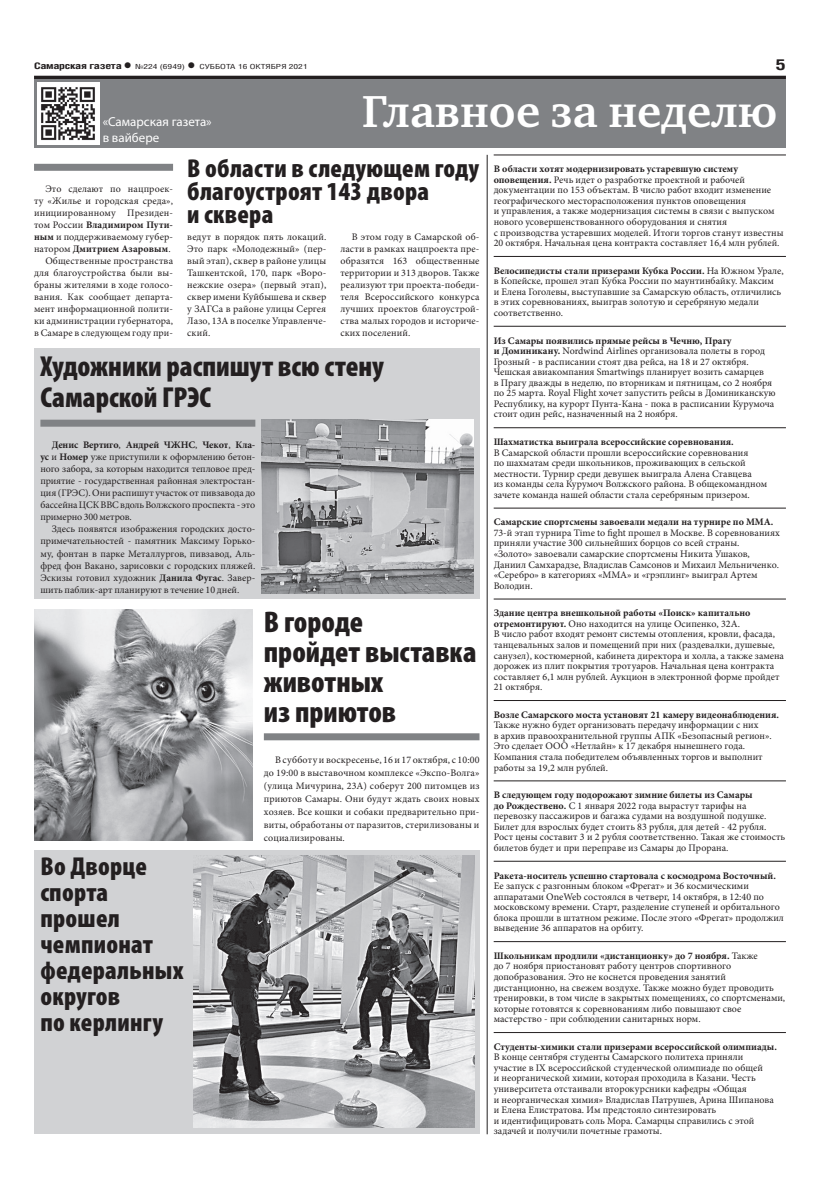
<style>
.page{position:relative;width:820px;height:1191px;background:#fff}
.page>*{position:absolute;margin:0;border:0;box-sizing:border-box;transform-origin:0 0}
.ЗАГОЛОВОК{font:700 46px "Charter C";color:#fff}
.допблок_подзаголовок{font:900 condensed 30px/30px "Myriad Pro";color:#231f20}
.допблок_подзаголовок-2{font:900 condensed 29px/31px "Myriad Pro";color:#231f20}
.допблок_подзаголовок-3{font:900 condensed 26px/26px "Myriad Pro";letter-spacing:.01em;color:#231f20}
.t1{font:700 15px "Helios Cond";color:#231f20;scale:1.4 1}
.КОЛОНТИТУЛ{font:13px/15.6px "Myriad Pro";color:#fff}
._5-СБ_2_колонки{font:10px/10.6px "Minion Pro";color:#231f20}
.ОСНОВНОЙ{font:10px/12px "Minion Pro";letter-spacing:.01em;color:#231f20;text-align:justify}
.t2{font:700 9px "Helios Cond";letter-spacing:-.02em;color:#231f20;scale:1.4 1}
.t3{font:7px "Helios Cond";color:#231f20;scale:1.4 1}
.s1{font-size:16px}
.s2{font-weight:700;font-size:16px}
.s3{font-weight:700}
</style>
<div class="page">
<svg style="left:34px;top:76px;width:751px;height:4px;background:#3a3739"></svg>
<div style="left:34px;top:80px;width:751px;height:68px;background:#808285"></div>
<div style="left:37px;top:83px;width:63px;height:62px;background:#fff"></div>
<div style="left:34px;top:164px;width:139px;height:7px;background:#808285"></div>
<div style="left:34px;top:850px;width:445px;height:284px;background:#d1d2d4"></div>
<img style="left:41px;top:87px;width:54px;height:53px">
<hr style="left:486px;top:155px;width:1px;height:979px;background:#231f20">
<div style="left:264px;top:733px;width:215px;height:7px;background:#808285"></div>
<img style="left:34px;top:609px;width:218px;height:231px">
<img style="left:194px;top:855px;width:280px;height:273px">
<hr style="left:493px;top:155px;width:292px;height:1px;background:#231f20">
<hr style="left:493px;top:256px;width:292px;height:1px;background:#231f20">
<hr style="left:493px;top:326px;width:292px;height:1px;background:#231f20">
<hr style="left:493px;top:427px;width:292px;height:1px;background:#231f20">
<hr style="left:493px;top:508px;width:292px;height:1px;background:#231f20">
<hr style="left:493px;top:599px;width:292px;height:1px;background:#231f20">
<hr style="left:493px;top:700px;width:292px;height:1px;background:#231f20">
<hr style="left:493px;top:780px;width:292px;height:1px;background:#231f20">
<hr style="left:493px;top:861px;width:292px;height:1px;background:#231f20">
<hr style="left:493px;top:941px;width:292px;height:1px;background:#231f20">
<hr style="left:493px;top:1032px;width:292px;height:1px;background:#231f20">
<div style="left:34px;top:348px;width:445px;height:250px;background:#d1d2d4"></div>
<div style="left:40px;top:420px;width:215px;height:7px;background:#808285"></div>
<img style="left:261px;top:419px;width:212px;height:174px">
<p class="t2" style="left:34px;top:61px;width:71px">Самарская газета<span class="s1">•</span></p>
<p class="t3" style="left:135px;top:63px;width:125px">№224 (6949) <span class="s2">•</span> СУББОТА 16 ОКТЯБРЯ 2021</p>
<p class="t1" style="left:775px;top:55px;width:9px">5</p>
<p class="КОЛОНТИТУЛ" style="left:103px;top:114px;width:110px">«Самарская газета» в вайбере</p>
<p class="ЗАГОЛОВОК" style="left:362px;top:86px;width:416px">Главное за неделю</p>
<p class="ОСНОВНОЙ" style="left:34px;top:183px;width:140px;text-indent:11px">Это сделают по нацпроек&shy;ту «Жилье и городская среда», инициированному Президен&shy;том России <span class="s3">Владимиром Пути&shy;ным</span> и поддерживаемому губер&shy;натором <span class="s3">Дмитрием Азаровым</span>.</p>
<p class="ОСНОВНОЙ" style="left:34px;top:255px;width:140px;text-indent:11px">Общественные пространства для благоустройства были вы&shy;браны жителями в ходе голосо&shy;вания. Как сообщает департа&shy;мент информационной полити&shy;ки администрации губернатора, в Самаре в следующем году при-</p>
<p class="допблок_подзаголовок-3" style="left:187px;top:157px;width:293px;line-height:23px">В области в следующем году благоустроят 143 двора<br>и сквера</p>
<p class="ОСНОВНОЙ" style="left:187px;top:231px;width:140px">ведут в порядок пять локаций.<br>Это парк «Молодежный» (пер&shy;вый этап), сквер в районе улицы Ташкентской, 170, парк «Воро&shy;нежские озера» (первый этап), сквер имени Куйбышева и сквер у ЗАГСа в районе улицы Сергея Лазо, 13А в поселке Управленче&shy;ский.</p>
<p class="ОСНОВНОЙ" style="left:340px;top:231px;width:140px;text-indent:11px">В этом году в Самарской об&shy;ласти в рамках нацпроекта пре&shy;образятся 163 общественные территории и 313 дворов. Также реализуют три проекта-победи&shy;теля Всероссийского конкурса лучших проектов благоустрой&shy;ства малых городов и историче&shy;ских поселений.</p>
<p class="допблок_подзаголовок-2" style="left:40px;top:351px;width:345px">Художники распишут всю стену<br>Самарской ГРЭС</p>
<p class="ОСНОВНОЙ" style="left:40px;top:439px;width:216px;text-indent:11px"><span class="s3">Денис Вертиго</span>, <span class="s3">Андрей ЧЖНС</span>, <span class="s3">Чекот</span>, <span class="s3">Кла&shy;ус</span> и <span class="s3">Номер</span> уже приступили к оформлению бетон&shy;ного забора, за которым находится тепловое пред&shy;приятие - государственная районная электростан&shy;ция (ГРЭС). Они распишут участок от пивзавода до бассейна ЦСК ВВС вдоль Волжского проспекта - это примерно 300 метров.</p>
<p class="ОСНОВНОЙ" style="left:40px;top:523px;width:216px;text-indent:11px">Здесь появятся изображения городских досто&shy;примечательностей - памятник Максиму Горько&shy;му, фонтан в парке Металлургов, пивзавод, Аль&shy;фред фон Вакано, зарисовки с городских пляжей.<br>Эскизы готовил художник <span class="s3">Данила Фугас</span>. Завер&shy;шить паблик-арт планируют в течение 10 дней.</p>
<p class="допблок_подзаголовок" style="left:264px;top:607px;width:214px">В городе<br>пройдет выставка животных<br>из приютов</p>
<p class="допблок_подзаголовок-3" style="left:40px;top:853px;width:145px">Во Дворце спорта прошел чемпионат федеральных округов<br>по керлингу</p>
<p class="ОСНОВНОЙ" style="left:264px;top:753px;width:217px;line-height:13px;text-indent:11px">В субботу и воскресенье, 16 и 17 октября, с 10:00 до 19:00 в выставочном комплексе «Экспо-Волга» (улица Мичурина, 23А) соберут 200 питомцев из приютов Самары. Они будут ждать своих новых хозяев. Все кошки и собаки предварительно при&shy;виты, обработаны от паразитов, стерилизованы и социализированы.</p>
<p class="_5-СБ_2_колонки" style="left:493px;top:164px;width:291px"><span class="s3">В области хотят модернизировать устаревшую систему оповещения.</span> Речь идет о разработке проектной и рабочей документации по 153 объектам. В число работ входит изменение географического месторасположения пунктов оповещения<br>и управления, а также модернизация системы в связи с выпуском нового усовершенствованного оборудования и снятия<br>с производства устаревших моделей. Итоги торгов станут известны 20 октября. Начальная цена контракта составляет 16,4 млн рублей.</p>
<p class="_5-СБ_2_колонки" style="left:493px;top:265px;width:291px"><span class="s3">Велосипедисты стали призерами Кубка России.</span> На Южном Урале, в Копейске, прошел этап Кубка России по маунтинбайку. Максим<br>и Елена Гоголевы, выступавшие за Самарскую область, отличились в этих соревнованиях, выиграв золотую и серебряную медали соответственно.</p>
<p class="_5-СБ_2_колонки" style="left:493px;top:335px;width:283px"><span class="s3">Из Самары появились прямые рейсы в Чечню, Прагу<br>и Доминикану.</span> Nordwind Airlines организовала полеты в город Грозный - в расписании стоят два рейса, на 18 и 27 октября.<br>Чешская авиакомпания Smartwings планирует возить самарцев<br>в Прагу дважды в неделю, по вторникам и пятницам, со 2 ноября по 25 марта. Royal Flight хочет запустить рейсы в Доминиканскую Республику, на курорт Пунта-Кана - пока в расписании Курумоча стоит один рейс, назначенный на 2 ноября.</p>
<p class="_5-СБ_2_колонки" style="left:493px;top:436px;width:275px"><span class="s3">Шахматистка выиграла всероссийские соревнования.<br></span>В Самарской области прошли всероссийские соревнования<br>по шахматам среди школьников, проживающих в сельской местности. Турнир среди девушек выиграла Алена Ставцева<br>из команды села Курумоч Волжского района. В общекомандном зачете команда нашей области стала серебряным призером.</p>
<p class="_5-СБ_2_колонки" style="left:493px;top:517px;width:287px"><span class="s3">Самарские спортсмены завоевали медали на турнире по ММА.<br></span>73-й этап турнира Time to fight прошел в Москве. В соревнованиях приняли участие 300 сильнейших борцов со всей страны. «Золото» завоевали самарские спортсмены Никита Ушаков, Даниил Самхарадзе, Владислав Самсонов и Михаил Мельниченко. «Серебро» в категориях «ММА» и «грэплинг» выиграл Артем Володин.</p>
<p class="_5-СБ_2_колонки" style="left:493px;top:608px;width:292px"><span class="s3">Здание центра внешкольной работы «Поиск» капитально отремонтируют.</span> Оно находится на улице Осипенко, 32А.<br>В число работ входят ремонт системы отопления, кровли, фасада, танцевальных залов и помещений при них (раздевалки, душевые, санузел), костюмерной, кабинета директора и холла, а также замена дорожек из плит покрытия тротуаров. Начальная цена контракта составляет 6,1 млн рублей. Аукцион в электронной форме пройдет 21 октября.</p>
<p class="_5-СБ_2_колонки" style="left:493px;top:709px;width:287px"><span class="s3">Возле Самарского моста установят 21 камеру видеонаблюдения.<br></span>Также нужно будет организовать передачу информации с них<br>в архив правоохранительной группы АПК «Безопасный регион».<br>Это сделает ООО «Нетлайн» к 17 декабря нынешнего года.<br>Компания стала победителем объявленных торгов и выполнит работы за 19,2 млн рублей.</p>
<p class="_5-СБ_2_колонки" style="left:493px;top:789px;width:293px"><span class="s3">В следующем году подорожают зимние билеты из Самары<br>до Рождествено.</span> С 1 января 2022 года вырастут тарифы на перевозку пассажиров и багажа судами на воздушной подушке.<br>Билет для взрослых будет стоить 83 рубля, для детей - 42 рубля.<br>Рост цены составит 3 и 2 рубля соответственно. Такая же стоимость билетов будет и при переправе из Самары до Прорана.</p>
<p class="_5-СБ_2_колонки" style="left:493px;top:870px;width:291px"><span class="s3">Ракета-носитель успешно стартовала с космодрома Восточный.<br></span>Ее запуск с разгонным блоком «Фрегат» и 36 космическими аппаратами OneWeb состоялся в четверг, 14 октября, в 12:40 по московскому времени. Старт, разделение ступеней и орбитального блока прошли в штатном режиме. После этого «Фрегат» продолжил выведение 36 аппаратов на орбиту.</p>
<p class="_5-СБ_2_колонки" style="left:493px;top:950px;width:293px"><span class="s3">Школьникам продлили «дистанционку» до 7 ноября.</span> Также<br>до 7 ноября приостановят работу центров спортивного допобразования. Это не коснется проведения занятий дистанционно, на свежем воздухе. Также можно будет проводить тренировки, в том числе в закрытых помещениях, со спортсменами, которые готовятся к соревнованиям либо повышают свое мастерство - при соблюдении санитарных норм.</p>
<p class="_5-СБ_2_колонки" style="left:493px;top:1041px;width:285px"><span class="s3">Студенты-химики стали призерами всероссийской олимпиады.<br></span>В конце сентября студенты Самарского политеха приняли участие в IX всероссийской студенческой олимпиаде по общей<br>и неорганической химии, которая проходила в Казани. Честь университета отстаивали второкурсники кафедры «Общая<br>и неорганическая химия» Владислав Патрушев, Арина Шипанова и Елена Елистратова. Им предстояло синтезировать<br>и идентифицировать соль Мора. Самарцы справились с этой задачей и получили почетные грамоты.</p>
</div>
